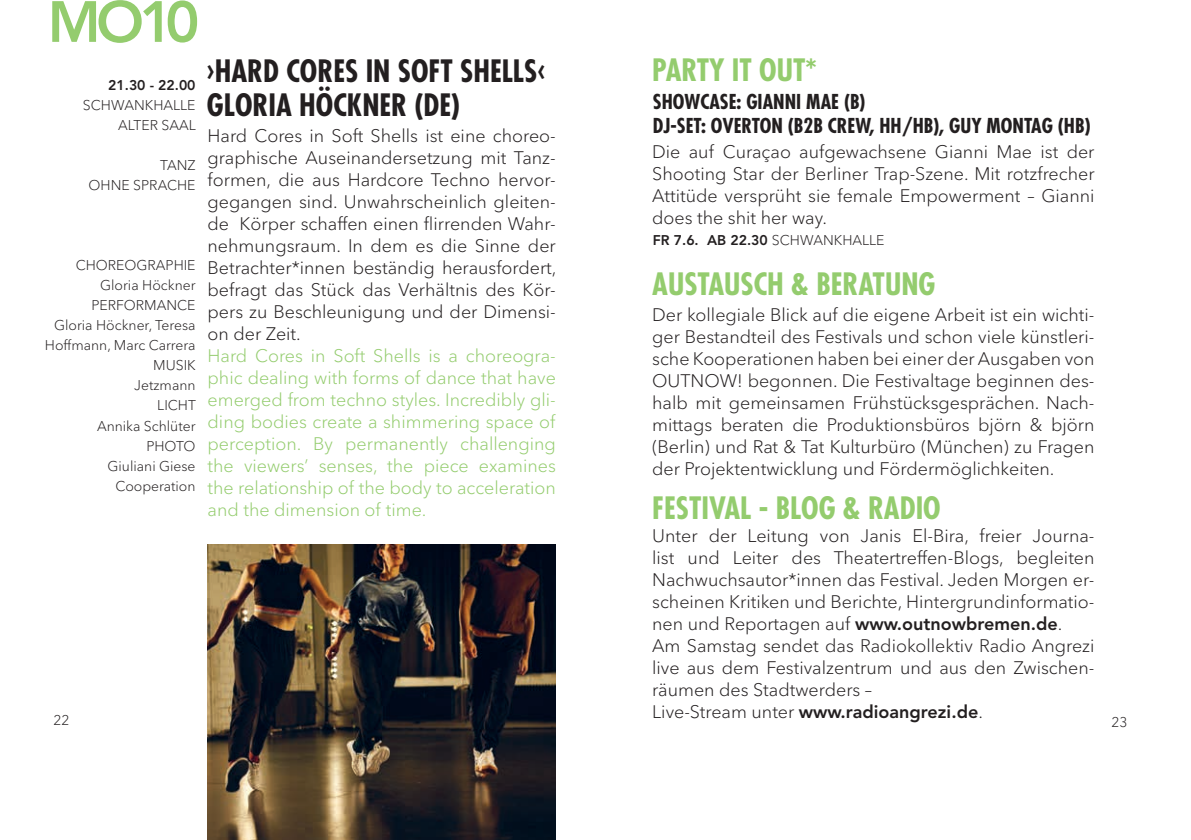
<style>
.page{position:relative;width:1191px;height:840px;background:#fff}
.page>*{position:absolute;margin:0;border:0;box-sizing:border-box;transform-origin:0 0}
.t1{font:800 57.4px "Avenir LT Std";color:#94cc6e}
.t2{font:700 condensed 30px "Futura";color:#94cc6e}
.t3{font:700 condensed 30px/34px "Futura";color:#231f20}
.t4{font:700 condensed 20px/24px "Futura";color:#231f20}
.t5{font:300 18px/22px "Avenir Next LT Pro";color:#231f20;text-align:justify}
.t6{font:300 18px/22px "Avenir Next LT Pro";color:#94cc6e;text-align:justify}
.t7{font:800 18px "Avenir LT Std";color:#231f20}
.t8{font:300 14px/20px "Avenir Next LT Pro";color:#231f20;text-align:right}
.t9{font:800 14px "Avenir LT Std";color:#231f20}
.s1{font-family:"Avenir Next LT Pro";font-weight:300}
.s2{font-family:"Avenir LT Std";font-weight:800}
</style>
<div class="page">
<img style="left:207px;top:544px;width:349px;height:295px">
<h1 class="t1" style="left:48px;top:-12px;width:153px">MO10</h1>
<h2 class="t2" style="left:652px;top:50px;width:166px">PARTY IT OUT*</h2>
<h2 class="t3" style="left:207px;top:54px;width:340px">›HARD CORES IN SOFT SHELLS‹<br>GLORIA HÖCKNER (DE)</h2>
<p class="t5" style="left:207px;top:124px;width:350px">Hard Cores in Soft Shells ist eine choreo&shy;graphische Auseinandersetzung mit Tanz&shy;formen, die aus Hardcore Techno hervor&shy;gegangen sind. Unwahrscheinlich gleiten&shy;de Körper schaffen einen flirrenden Wahr&shy;nehmungsraum. In dem es die Sinne der Betrachter*innen beständig herausfordert, befragt das Stück das Verhältnis des Kör&shy;pers zu Beschleunigung und der Dimensi&shy;on der Zeit.</p>
<p class="t6" style="left:207px;top:344px;width:350px">Hard Cores in Soft Shells is a choreogra&shy;phic dealing with forms of dance that have emerged from techno styles. Incredibly gli&shy;ding bodies create a shimmering space of perception. By permanently challenging the viewers’ senses, the piece examines the relationship of the body to acceleration and the dimension of time.</p>
<p class="t9" style="left:108px;top:77px;width:89px">21.30 - 22.00</p>
<p class="t8" style="left:83px;top:95px;width:114px">SCHWANKHALLE<br>ALTER SAAL</p>
<p class="t8" style="left:89px;top:155px;width:108px">TANZ<br>OHNE SPRACHE</p>
<p class="t4" style="left:653px;top:89px;width:439px">SHOWCASE: GIANNI MAE (B)<br>DJ-SET: OVERTON (B2B CREW, HH/HB), GUY MONTAG (HB)</p>
<p class="t5" style="left:652px;top:140px;width:444px">Die auf Curaçao aufgewachsene Gianni Mae ist der Shooting Star der Berliner Trap-Szene. Mit rotzfrecher Attitüde versprüht sie female Empowerment – Gianni does the shit her way.</p>
<p class="t9" style="left:653px;top:232px;width:233px">FR 7.6. AB 22.30 <span class="s1">SCHWANKHALLE</span></p>
<p class="t8" style="left:45px;top:255px;width:152px">CHOREOGRAPHIE<br>Gloria Höckner<br>PERFORMANCE<br>Gloria Höckner, Teresa<br>Hoffmann, Marc Carrera<br>MUSIK<br>Jetzmann<br>LICHT<br>Annika Schlüter<br>PHOTO<br>Giuliani Giese<br>Cooperation</p>
<h2 class="t2" style="left:652px;top:264px;width:285px">AUSTAUSCH &amp; BERATUNG</h2>
<h2 class="t2" style="left:652px;top:488px;width:290px">FESTIVAL - BLOG &amp; RADIO</h2>
<p class="t5" style="left:652px;top:303px;width:444px">Der kollegiale Blick auf die eigene Arbeit ist ein wichti&shy;ger Bestandteil des Festivals und schon viele künstleri&shy;sche Kooperationen haben bei einer der Ausgaben von OUTNOW! begonnen. Die Festivaltage beginnen des&shy;halb mit gemeinsamen Frühstücksgesprächen. Nach&shy;mittags beraten die Produktionsbüros björn &amp; björn (Berlin) und Rat &amp; Tat Kulturbüro (München) zu Fragen der Projektentwicklung und Fördermöglichkeiten.</p>
<p class="t5" style="left:652px;top:524px;width:444px;text-align:left">Unter der Leitung von Janis El-Bira, freier Journa&shy;list und Leiter des Theatertreffen-Blogs, begleiten Nachwuchsautor*innen das Festival. Jeden Morgen er&shy;scheinen Kritiken und Berichte, Hintergrundinformatio&shy;nen und Reportagen auf <span class="s2">www.outnowbremen.de</span>.<br>Am Samstag sendet das Radiokollektiv Radio Angrezi live aus dem Festivalzentrum und aus den Zwischen&shy;räumen des Stadtwerders –</p>
<p class="t7" style="left:652px;top:700px;width:332px"><span class="s1">Live-Stream unter</span> www.radioangrezi.de<span class="s1">.</span></p>
<p class="t8" style="left:54px;top:710px;width:18px">22</p>
<p class="t8" style="left:1111px;top:711px;width:18px">23</p>
</div>
